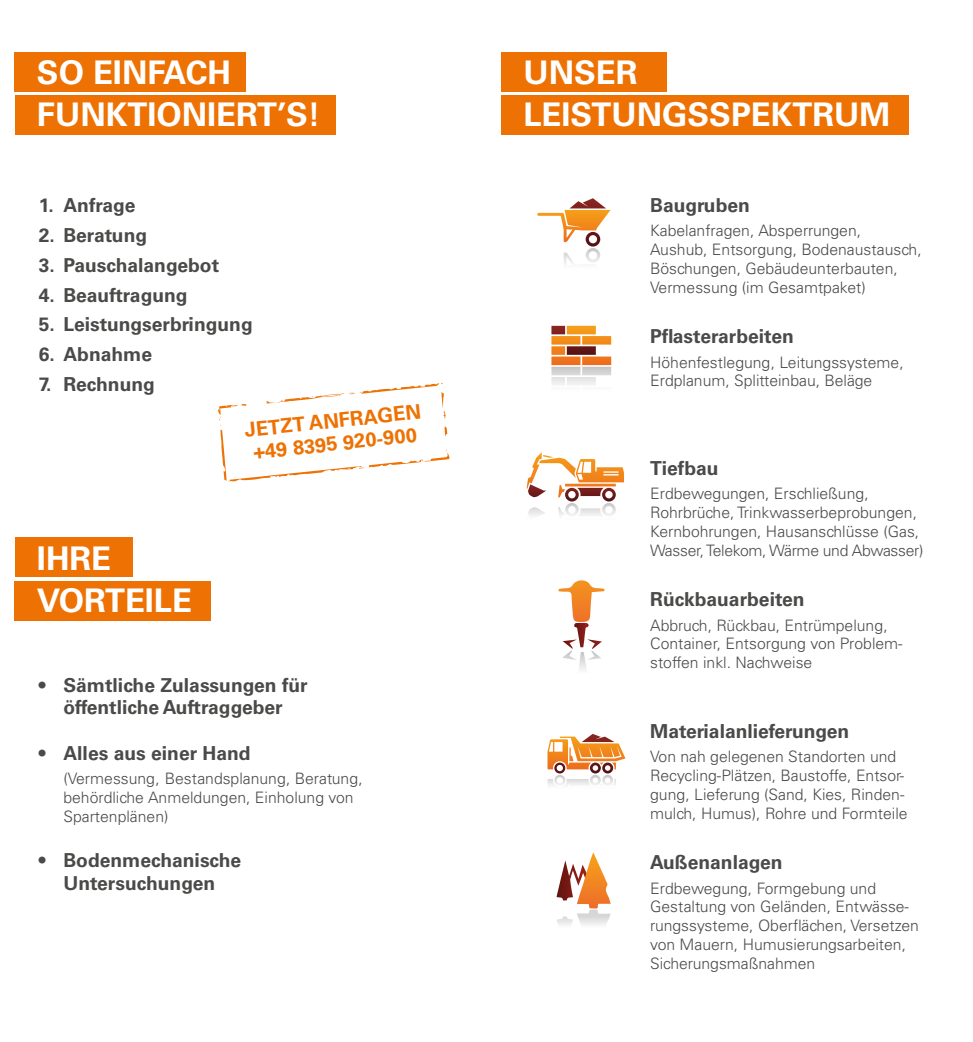
<style>
.page{position:relative;width:973px;height:1042px;background:#fff}
.page>*{position:absolute;margin:0;border:0;box-sizing:border-box;transform-origin:0 0}
.t1{font:700 32.55px/42.2px "Univers LT Std";color:#fff}
.t2{font:700 20.12px/22.8px "Univers LT Std";color:#ee7203;text-align:center}
.t3{font:700 19.25px/22.8px "Univers LT Std";color:#4a4a49;text-align:center}
.t4{font:300 15.75px/18.9px "Univers LT Std";color:#4a4a49}
</style>
<div class="page">
<div style="left:15px;top:52px;width:231px;height:39px;background:#ee7203"></div>
<div style="left:15px;top:95px;width:320px;height:40px;background:#ee7203"></div>
<div style="left:15px;top:538px;width:118px;height:39px;background:#ee7203"></div>
<div style="left:15px;top:581px;width:196px;height:39px;background:#ee7203"></div>
<svg style="left:218px;top:383px;width:231px;height:98px"></svg>
<div style="left:501px;top:52px;width:165px;height:39px;background:#ee7203"></div>
<div style="left:501px;top:95px;width:407px;height:40px;background:#ee7203"></div>
<svg style="left:547px;top:734px;width:78px;height:51px"></svg>
<svg style="left:526px;top:452px;width:98px;height:64px"></svg>
<svg style="left:551px;top:326px;width:60px;height:59px"></svg>
<svg style="left:556px;top:852px;width:54px;height:73px"></svg>
<svg style="left:558px;top:580px;width:46px;height:90px"></svg>
<svg style="left:537px;top:198px;width:73px;height:66px"></svg>
<h1 class="t1" style="left:37px;top:52px;width:285px">SO EINFACH<br>FUNKTIONIERT’S!</h1>
<p class="t3" style="left:39px;top:194px;width:98px">1. Anfrage</p>
<p class="t3" style="left:39px;top:224px;width:110px">2. Beratung</p>
<p class="t3" style="left:39px;top:254px;width:182px">3. Pauschalangebot</p>
<p class="t3" style="left:39px;top:284px;width:150px">4. Beauftragung</p>
<p class="t3" style="left:39px;top:313px;width:215px">5. Leistungserbringung</p>
<p class="t3" style="left:39px;top:343px;width:115px">6. Abnahme</p>
<p class="t3" style="left:39px;top:373px;width:118px">7. Rechnung</p>
<h1 class="t1" style="left:37px;top:537px;width:156px">IHRE<br>VORTEILE</h1>
<p class="t2" style="left:243px;top:419px;width:178px;rotate:-6deg">JETZT ANFRAGEN +49 8395 920-900</p>
<p class="t3" style="left:39px;top:674px;width:270px">• Sämtliche Zulassungen für öffentliche Auftraggeber</p>
<p class="t3" style="left:39px;top:742px;width:213px">• Alles aus einer Hand</p>
<p class="t4" style="left:63px;top:769px;width:301px">(Vermessung, Bestandsplanung, Beratung, behördliche Anmeldungen, Einholung von<br>Spartenplänen)</p>
<p class="t3" style="left:39px;top:849px;width:204px">• Bodenmechanische<br>Untersuchungen</p>
<h1 class="t1" style="left:523px;top:52px;width:368px">UNSER<br>LEISTUNGSSPEKTRUM</h1>
<p class="t3" style="left:650px;top:194px;width:101px">Baugruben</p>
<p class="t4" style="left:650px;top:221px;width:273px">Kabelanfragen, Absperrungen, Aushub, Entsorgung, Bodenaustausch, Böschungen, Gebäudeunterbauten, Vermessung (im Gesamtpaket)</p>
<p class="t3" style="left:650px;top:325px;width:145px">Pflasterarbeiten</p>
<p class="t4" style="left:650px;top:352px;width:255px">Höhenfestlegung, Leitungssysteme,<br>Erdplanum, Splitteinbau, Beläge</p>
<p class="t3" style="left:650px;top:457px;width:70px">Tiefbau</p>
<p class="t4" style="left:650px;top:484px;width:275px">Erdbewegungen, Erschließung, Rohrbrüche, Trinkwasserbeprobungen, Kernbohrungen, Hausanschlüsse (Gas, Wasser, Telekom, Wärme und Abwasser)</p>
<p class="t3" style="left:650px;top:588px;width:156px">Rückbauarbeiten</p>
<p class="t4" style="left:650px;top:615px;width:254px">Abbruch, Rückbau, Entrümpelung,<br>Container, Entsorgung von Problem&shy;stoffen inkl. Nachweise</p>
<p class="t3" style="left:650px;top:720px;width:201px">Materialanlieferungen</p>
<p class="t4" style="left:650px;top:747px;width:259px">Von nah gelegenen Standorten und Recycling-Plätzen, Baustoffe, Entsor&shy;gung, Lieferung (Sand, Kies, Rinden&shy;mulch, Humus), Rohre und Formteile</p>
<p class="t3" style="left:650px;top:851px;width:134px">Außenanlagen</p>
<p class="t4" style="left:650px;top:878px;width:270px">Erdbewegung, Formgebung und Gestaltung von Geländen, Entwässe&shy;rungssysteme, Oberflächen, Versetzen von Mauern, Humusierungsarbeiten, Sicherungsmaßnahmen</p>
</div>
